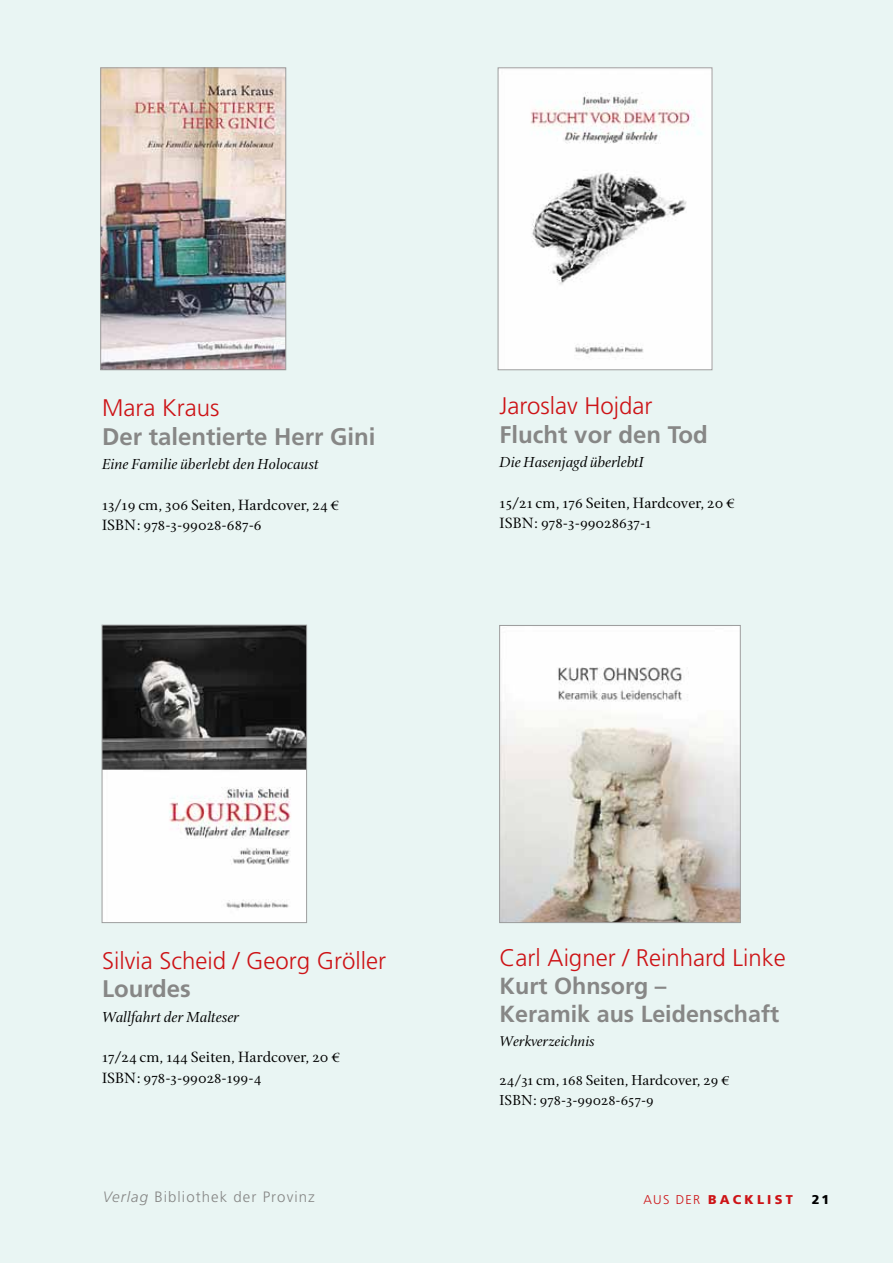
<style>
.page{position:relative;width:893px;height:1263px;background:#e9f5f3}
.page>*{position:absolute;margin:0;border:0;box-sizing:border-box;transform-origin:0 0}
.t1{font:300 24px "Frutiger";color:#cd1316}
.t2{font:700 24px "Frutiger";color:#878786}
.t3{font:700 23.25px/27.6px "Frutiger";color:#878786}
.t4{font:15.75px/20.2px "Cycles Eleven";color:#000}
.t5{font:italic 15.75px "Cycles Eleven";letter-spacing:-.005em;color:#000}
.t6{font:15.3px/19.6px "Cycles Eleven";color:#000}
.t7{font:italic 15.3px "Cycles Eleven";letter-spacing:-.005em;color:#000}
.t8{font:300 15px "Frutiger";letter-spacing:.07em;color:#878786}
.t9{font:900 12.75px "Frutiger";letter-spacing:.25em;color:#cd1316}
.t10{font:900 12.75px "Frutiger";color:#000}
.s1{font-style:italic}
.s2{font-weight:300}
</style>
<div class="page">
<img style="left:104px;top:627px;width:201px;height:294px">
<div style="left:102px;top:625px;width:205px;height:298px;border:1px solid #9c9d9d"></div>
<img style="left:102px;top:70px;width:182px;height:298px">
<div style="left:100px;top:68px;width:186px;height:302px;border:1px solid #9c9d9d"></div>
<img style="left:500px;top:70px;width:210px;height:298px">
<div style="left:498px;top:68px;width:214px;height:302px;border:1px solid #9c9d9d"></div>
<img style="left:501px;top:627px;width:237px;height:294px">
<div style="left:499px;top:625px;width:241px;height:298px;border:1px solid #9c9d9d"></div>
<h1 class="t1" style="left:102px;top:395px;width:119px">Mara Kraus</h1>
<h1 class="t2" style="left:102px;top:422px;width:282px">Der talentierte Herr Ginić</h1>
<p class="t5" style="left:102px;top:455px;width:218px">Eine Familie überlebt den Holocaust</p>
<p class="t4" style="left:102px;top:495px;width:239px">13/19 cm, 306 Seiten, Hardcover, 24 ¤<br>ISBN: 978-3-99028-687-6</p>
<h1 class="t1" style="left:500px;top:392px;width:154px">Jaroslav Hojdar</h1>
<h1 class="t2" style="left:500px;top:420px;width:210px">Flucht vor den Tod</h1>
<p class="t5" style="left:500px;top:453px;width:145px">Die Hasenjagd überlebtI</p>
<p class="t4" style="left:500px;top:492px;width:237px">15/21 cm, 176 Seiten, Hardcover, 20 ¤<br>ISBN: 978-3-99028637-1</p>
<h1 class="t1" style="left:102px;top:947px;width:285px">Silvia Scheid / Georg Gröller</h1>
<h1 class="t2" style="left:102px;top:975px;width:90px">Lourdes</h1>
<p class="t5" style="left:102px;top:1008px;width:139px">Wallfahrt der Malteser</p>
<p class="t4" style="left:102px;top:1047px;width:240px">17/24 cm, 144 Seiten, Hardcover, 20 ¤<br>ISBN: 978-3-99028-199-4</p>
<p class="t8" style="left:102px;top:1189px;width:214px"><span class="s1">Verlag</span> Bibliothek der Provinz</p>
<h1 class="t1" style="left:500px;top:944px;width:288px">Carl Aigner / Reinhard Linke</h1>
<h2 class="t3" style="left:500px;top:972px;width:281px">Kurt Ohnsorg –<br>Keramik aus Leidenschaft</h2>
<p class="t7" style="left:500px;top:1032px;width:97px">Werkverzeichnis</p>
<p class="t6" style="left:500px;top:1070px;width:231px">24/31 cm, 168 Seiten, Hardcover, 29 ¤<br>ISBN: 978-3-99028-657-9</p>
<p class="t9" style="left:643px;top:1191px;width:151px"><span class="s2">aus der</span> BACKLIST</p>
<p class="t10" style="left:812px;top:1191px;width:19px">21</p>
</div>
